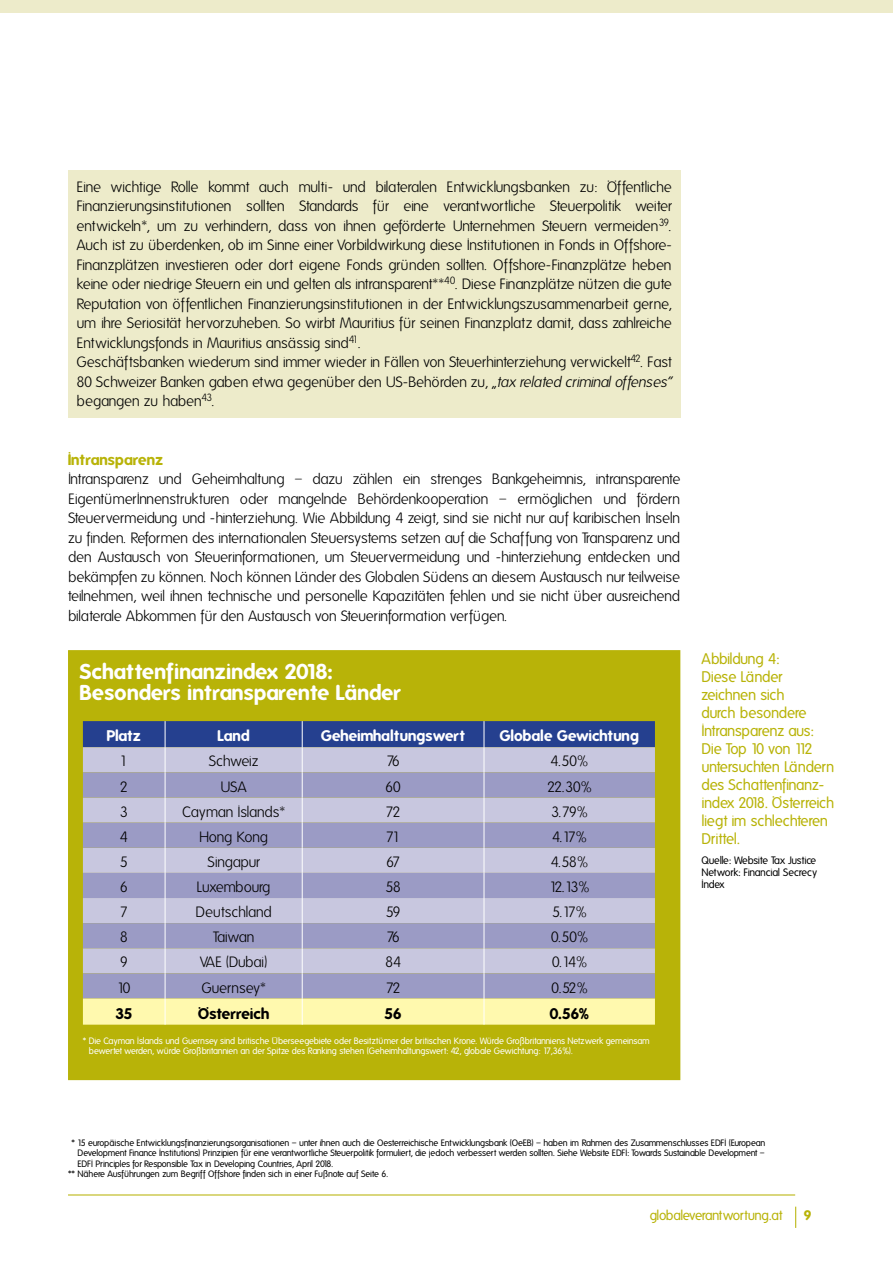
<style>
.page{position:relative;width:893px;height:1263px;background:#fff}
.page>*{position:absolute;margin:0;border:0;box-sizing:border-box;transform-origin:0 0}
.t1{font:700 21px/21px "Folks";color:#fff}
.t2{font:300 15px/19.5px "Folks";letter-spacing:-.035em;color:#000}
.t3{font:15px/18px "Folks";letter-spacing:-.025em;color:#b8b308}
.t4{font:700 15px "Folks";color:#fff}
.t5{font:700 15px "Folks";color:#000}
.t6{font:700 15px "Folks";color:#b8b308}
.t7{font:300 15px "Folks";letter-spacing:-.015em;color:#000}
.t8{font:13.5px "Folks";letter-spacing:-.035em;color:#b8b308}
.t9{font:700 13.5px "Folks";color:#b8b308}
.t10{font:10.5px/12px "Folks";letter-spacing:-.025em;color:#000;text-align:justify}
.t11{font:9px "Folks";letter-spacing:-.025em;color:#000}
.t12{font:9px/10.5px "Folks";letter-spacing:-.02em;color:#fff}
.s1{font-style:italic}
</style>
<div class="page">
<div style="left:0;top:0;width:893px;height:13px;background:#edebca"></div>
<svg style="left:795px;top:1206px;width:1px;height:22px"></svg>
<hr style="left:68px;top:1194px;width:727px;height:1px;background:#b8b308">
<div style="left:68px;top:170px;width:612px;height:248px;background:#edebca"></div>
<div style="left:68px;top:650px;width:612px;height:430px;background:#b8b308"></div>
<svg style="left:83px;top:721px;width:572px;height:304px;background:#acadc7"></svg>
<p class="t2" style="left:77px;top:177px;width:600px">Eine wichtige Rolle kommt auch multi- und bilateralen Entwicklungsbanken zu: Öffentliche Finanzierungsinstitutionen sollten Standards für eine verantwortliche Steuerpolitik weiter entwickeln*, um zu verhindern, dass von ihnen geförderte Unternehmen Steuern vermeiden<sup>39</sup>.<br>Auch ist zu überdenken, ob im Sinne einer Vorbildwirkung diese Institutionen in Fonds in Offshore-Finanzplätzen investieren oder dort eigene Fonds gründen sollten. Offshore-Finanzplätze heben keine oder niedrige Steuern ein und gelten als intransparent**<sup>40</sup>. Diese Finanzplätze nützen die gute Reputation von öffentlichen Finanzierungsinstitutionen in der Entwicklungszusammenarbeit gerne, um ihre Seriosität hervorzuheben. So wirbt Mauritius für seinen Finanzplatz damit, dass zahlreiche Entwicklungsfonds in Mauritius ansässig sind<sup>41</sup>.<br>Geschäftsbanken wiederum sind immer wieder in Fällen von Steuerhinterziehung verwickelt<sup>42</sup>. Fast 80 Schweizer Banken gaben etwa gegenüber den US-Behörden zu, „<span class="s1">tax related criminaloffenses“ </span>begangen zu haben<sup>43</sup>.</p>
<p class="t6" style="left:68px;top:451px;width:97px">Intransparenz</p>
<p class="t2" style="left:68px;top:470px;width:614px;text-align:justify">Intransparenz und Geheimhaltung – dazu zählen ein strenges Bankgeheimnis, intransparente EigentümerInnenstrukturen oder mangelnde Behördenkooperation – ermöglichen und fördern Steuervermeidung und -hinterziehung. Wie Abbildung 4 zeigt, sind sie nicht nur auf karibischen Inseln zu finden. Reformen des internationalen Steuersystems setzen auf die Schaffung von Transparenz und den Austausch von Steuerinformationen, um Steuervermeidung und -hinterziehung entdecken und bekämpfen zu können. Noch können Länder des Globalen Südens an diesem Austausch nur teilweise teilnehmen, weil ihnen technische und personelle Kapazitäten fehlen und sie nicht über ausreichend bilaterale Abkommen für den Austausch von Steuerinformation verfügen.</p>
<h1 class="t1" style="left:80px;top:661px;width:323px">Schattenfinanzindex 2018:<br>Besonders intransparente Länder</h1>
<p class="t3" style="left:702px;top:650px;width:134px">Abbildung 4:<br>Diese Länder zeichnen sich<br>durch besondere<br>Intransparenz aus:<br>Die Top 10 von 112 untersuchten Ländern des Schattenfinanz&shy;index 2018. Österreich liegt im schlechteren<br>Drittel.</p>
<p class="t10" style="left:702px;top:855px;width:117px">Quelle: Website Tax Justice Network: Financial Secrecy Index</p>
<p class="t4" style="left:107px;top:727px;width:35px">Platz</p>
<p class="t4" style="left:217px;top:727px;width:34px">Land</p>
<p class="t4" style="left:321px;top:727px;width:145px">Geheimhaltungswert</p>
<p class="t4" style="left:500px;top:727px;width:141px">Globale Gewichtung</p>
<p class="t2" style="left:120px;top:752px;width:10px">1</p>
<p class="t2" style="left:209px;top:752px;width:51px">Schweiz</p>
<p class="t2" style="left:386px;top:752px;width:15px">76</p>
<p class="t2" style="left:551px;top:752px;width:39px">4.50%</p>
<p class="t2" style="left:120px;top:777px;width:10px">2</p>
<p class="t2" style="left:221px;top:777px;width:28px">USA</p>
<p class="t2" style="left:385px;top:777px;width:17px">60</p>
<p class="t2" style="left:547px;top:777px;width:46px">22.30%</p>
<p class="t2" style="left:120px;top:802px;width:10px">3</p>
<p class="t2" style="left:182px;top:802px;width:105px">Cayman Islands*</p>
<p class="t2" style="left:386px;top:802px;width:17px">72</p>
<p class="t2" style="left:551px;top:802px;width:38px">3.79%</p>
<p class="t2" style="left:120px;top:827px;width:10px">4</p>
<p class="t2" style="left:199px;top:827px;width:70px">Hong Kong</p>
<p class="t2" style="left:386px;top:827px;width:16px">71</p>
<p class="t2" style="left:552px;top:827px;width:37px">4.17%</p>
<p class="t2" style="left:120px;top:852px;width:10px">5</p>
<p class="t2" style="left:208px;top:852px;width:54px">Singapur</p>
<p class="t2" style="left:386px;top:852px;width:16px">67</p>
<p class="t2" style="left:551px;top:852px;width:39px">4.58%</p>
<p class="t2" style="left:120px;top:877px;width:10px">6</p>
<p class="t2" style="left:197px;top:877px;width:76px">Luxembourg</p>
<p class="t2" style="left:385px;top:877px;width:17px">58</p>
<p class="t2" style="left:549px;top:877px;width:42px">12.13%</p>
<p class="t2" style="left:120px;top:902px;width:10px">7</p>
<p class="t7" style="left:195px;top:904px;width:78px">Deutschland</p>
<p class="t2" style="left:386px;top:902px;width:16px">59</p>
<p class="t2" style="left:552px;top:902px;width:37px">5.17%</p>
<p class="t2" style="left:120px;top:928px;width:10px">8</p>
<p class="t2" style="left:213px;top:928px;width:43px">Taiwan</p>
<p class="t2" style="left:386px;top:928px;width:15px">76</p>
<p class="t2" style="left:551px;top:928px;width:39px">0.50%</p>
<p class="t2" style="left:120px;top:953px;width:10px">9</p>
<p class="t2" style="left:200px;top:953px;width:69px">VAE (Dubai)</p>
<p class="t2" style="left:385px;top:953px;width:18px">84</p>
<p class="t2" style="left:552px;top:953px;width:37px">0.14%</p>
<p class="t2" style="left:117px;top:978px;width:15px">10</p>
<p class="t2" style="left:202px;top:978px;width:66px">Guernsey*</p>
<p class="t2" style="left:386px;top:978px;width:17px">72</p>
<p class="t2" style="left:551px;top:978px;width:38px">0.52%</p>
<p class="t5" style="left:116px;top:1004px;width:18px">35</p>
<p class="t5" style="left:198px;top:1004px;width:72px">Österreich</p>
<p class="t5" style="left:385px;top:1004px;width:19px">56</p>
<p class="t5" style="left:550px;top:1004px;width:41px">0.56%</p>
<p class="t12" style="left:89px;top:1035px;width:562px;text-indent:-6px">* Die Cayman Islands und Guernsey sind britische Überseegebiete oder Besitztümer der britischen Krone. Würde Großbritanniens Netzwerk gemeinsam bewertet werden, würde Großbritannien an der Spitze des Ranking stehen (Geheimhaltungswert: 42, globale Gewichtung: 17,36%).</p>
<p class="t11" style="left:72px;top:1137px;width:695px">* 15 europäische Entwicklungsfinanzierungsorganisationen – unter ihnen auch die Oesterreichische Entwicklungsbank (OeEB) – haben im Rahmen des Zusammenschlusses EDFI (European</p>
<p class="t11" style="left:78px;top:1148px;width:689px">Development Finance Institutions) Prinzipien für eine verantwortliche Steuerpolitik formuliert, die jedoch verbessert werden sollten. Siehe Website EDFI: Towards Sustainable Development –</p>
<p class="t11" style="left:78px;top:1158px;width:257px">EDFI Principles for Responsible Tax in Developing Countries, April 2018.</p>
<p class="t11" style="left:68px;top:1169px;width:321px">** Nähere Ausführungen zum Begriff Offshore finden sich in einer Fußnote auf Seite 6.</p>
<p class="t8" style="left:650px;top:1208px;width:134px">globaleverantwortung.at</p>
<p class="t9" style="left:804px;top:1208px;width:9px">9</p>
</div>
